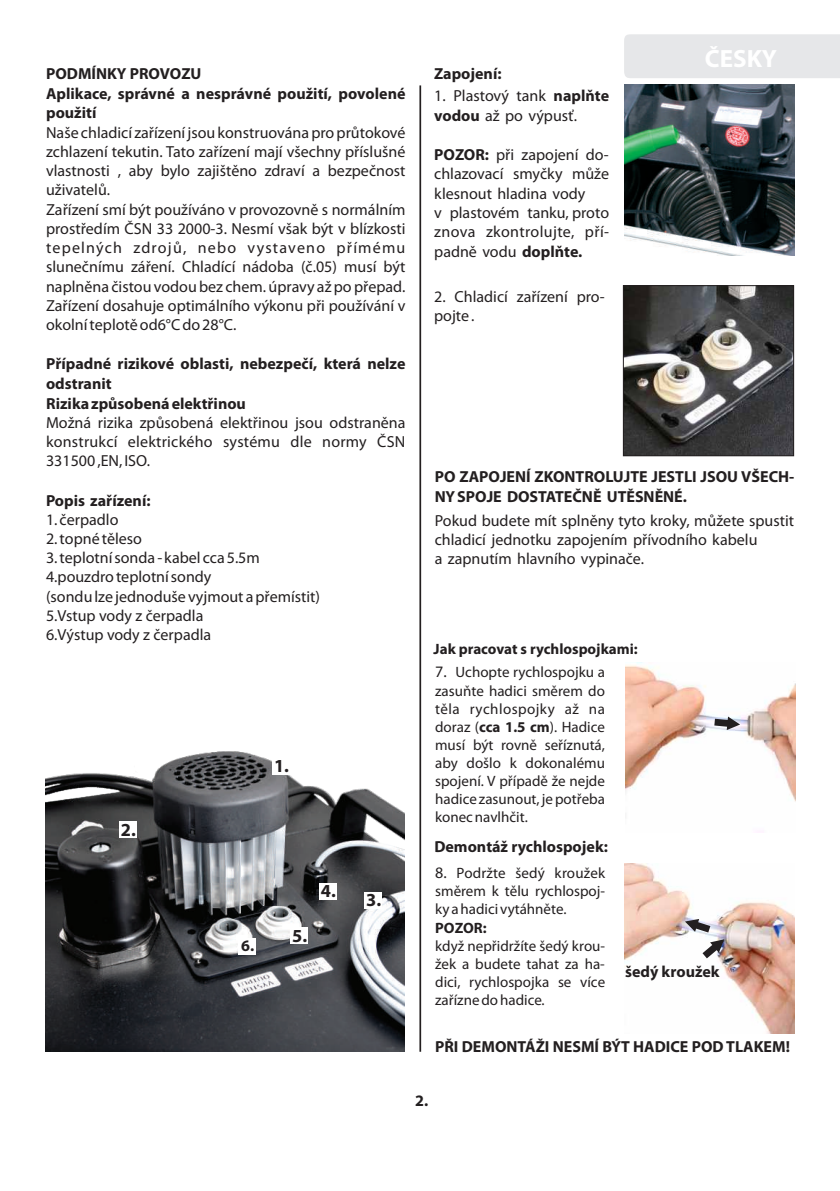
<style>
.page{position:relative;width:840px;height:1191px;background:#fff}
.page>*{position:absolute;margin:0;border:0;box-sizing:border-box;transform-origin:0 0}
.t1{font:700 25px "Myriad Pro";color:#fff}
.t2{font:700 18.4px "Myriad Pro";color:#231f20}
.t3{font:16px/19.2px "Myriad Pro";color:#231f20}
.t4{font:700 16px/19.8px "Myriad Pro";color:#231f20}
.t5{font:15px/18.2px "Myriad Pro";color:#231f20;text-align:justify}
.t6{font:700 15px "Myriad Pro";color:#231f20}
.s1{font-weight:700}
.s2{font-size:16px}
</style>
<div class="page">
<img style="left:45px;top:751px;width:359px;height:300px">
<hr style="left:419px;top:85px;width:2px;height:966px;background:#231f20">
<div style="left:624px;top:34px;width:215px;height:44px;background:#e6e7e9"></div>
<div style="left:273px;top:757px;width:16px;height:17px;background:#fff"></div>
<div style="left:120px;top:821px;width:16px;height:17px;background:#fff"></div>
<div style="left:365px;top:891px;width:16px;height:17px;background:#fff"></div>
<div style="left:239px;top:937px;width:17px;height:17px;background:#fff"></div>
<div style="left:291px;top:927px;width:17px;height:17px;background:#fff"></div>
<div style="left:319px;top:883px;width:17px;height:17px;background:#fff"></div>
<img style="left:624px;top:287px;width:167px;height:167px">
<div style="left:622px;top:285px;width:171px;height:171px;border:1px solid #231f20"></div>
<img style="left:624px;top:85px;width:169px;height:170px">
<img style="left:625px;top:662px;width:169px;height:170px">
<svg style="left:714px;top:716px;width:25px;height:14px"></svg>
<img style="left:624px;top:863px;width:170px;height:170px">
<svg style="left:702px;top:939px;width:21px;height:19px"></svg>
<svg style="left:684px;top:919px;width:26px;height:13px"></svg>
<p class="t4" style="left:46px;top:65px;width:360px">PODMÍNKY PROVOZU<br>Aplikace, správné a nesprávné použití, povolené použití</p>
<p class="t3" style="left:46px;top:124px;width:361px">Naše chladicí zařízení jsou konstruována pro průtokové zchlazení tekutin. Tato zařízení mají všechny příslušné vlastnosti , aby bylo zajištěno zdraví a bezpečnost uživatelů.<br>Zařízení smí být používáno v provozovně s normálním prostředím ČSN 33 2000-3. Nesmí však být v blízkosti tepelných zdrojů, nebo vystaveno přímému slunečnímu záření. Chladící nádoba (č.05) musí být naplněna čistou vodou bez chem. úpravy až po přepad.<br>Zařízení dosahuje optimálního výkonu při používání v okolní teplotě od6°C do 28°C.</p>
<p class="t4" style="left:46px;top:355px;width:360px">Případné rizikové oblasti, nebezpečí, která nelze odstranit<br>Rizika způsobená elektřinou</p>
<p class="t3" style="left:46px;top:414px;width:361px;text-align:justify">Možná rizika způsobená elektřinou jsou odstraněna konstrukcí elektrického systému dle normy ČSN 331500 ,EN, ISO.</p>
<p class="t4" style="left:46px;top:491px;width:106px">Popis zařízení:</p>
<p class="t3" style="left:46px;top:511px;width:74px">1. čerpadlo</p>
<p class="t3" style="left:46px;top:530px;width:97px">2. topné těleso</p>
<p class="t3" style="left:46px;top:549px;width:275px">3. teplotní sonda - kabel cca 5.5m<br>4.pouzdro teplotní sondy<br>(sondu lze jednoduše vyjmout a přemístit)<br>5.Vstup vody z čerpadla<br>6.Výstup vody z čerpadla</p>
<p class="t2" style="left:121px;top:822px;width:17px">2.</p>
<p class="t2" style="left:274px;top:758px;width:17px">1.</p>
<p class="t4" style="left:241px;top:937px;width:15px">6.</p>
<p class="t2" style="left:292px;top:928px;width:17px">5.</p>
<p class="t2" style="left:321px;top:883px;width:17px">4.</p>
<p class="t2" style="left:366px;top:892px;width:17px">3.</p>
<p class="t4" style="left:434px;top:65px;width:69px">Zapojení:</p>
<p class="t3" style="left:434px;top:87px;width:176px;line-height:19.8px">1. Plastový tank <span class="s1">naplňte vodou</span> až po výpusť.</p>
<p class="t3" style="left:434px;top:146px;width:176px"><span class="s1">POZOR:</span> při zapojení do&shy;chlazovací smyčky může klesnout hladina vody<br>v plastovém tanku, proto znova zkontrolujte, pří&shy;padně vodu <span class="s1">doplňte.</span></p>
<p class="t3" style="left:434px;top:288px;width:172px">2. Chladicí zařízení pro&shy;pojte .</p>
<h1 class="t1" style="left:704px;top:48px;width:73px">ČESKY</h1>
<p class="t4" style="left:434px;top:468px;width:361px">PO ZAPOJENÍ ZKONTROLUJTE JESTLI JSOU VŠECH-<br>NY SPOJE DOSTATEČNĚ UTĚSNĚNÉ.</p>
<p class="t3" style="left:434px;top:512px;width:360px">Pokud budete mít splněny tyto kroky, můžete spustit chladicí jednotku zapojením přívodního kabelu<br>a zapnutím hlavního vypinače.</p>
<p class="t6" style="left:433px;top:642px;width:205px">Jak pracovat s rychlospojkami:</p>
<p class="t5" style="left:435px;top:664px;width:171px"><span class="s2">7.</span> Uchopte rychlospojku a zasuňte hadici směrem do těla rychlospojky až na doraz (<span class="s1">cca 1.5 cm</span>). Hadice musí být rovně seříznutá, aby došlo k dokonalému spojení. V případě že nejde hadice zasunout, je potřeba konec navlhčit.</p>
<p class="t4" style="left:434px;top:837px;width:175px">Demontáž rychlospojek:</p>
<p class="t5" style="left:435px;top:865px;width:171px"><span class="s2">8.</span> Podržte šedý kroužek směrem k tělu rychlospoj&shy;ky a hadici vytáhněte.</p>
<p class="t6" style="left:435px;top:921px;width:53px">POZOR:</p>
<p class="t5" style="left:435px;top:938px;width:171px">když nepřidržíte šedý krou&shy;žek a budete tahat za ha&shy;dici, rychlospojka se více zařízne do hadice.</p>
<p class="t4" style="left:624px;top:963px;width:96px">šedý kroužek</p>
<p class="t4" style="left:435px;top:1038px;width:356px">PŘI DEMONTÁŽI NESMÍ BÝT HADICE POD TLAKEM!</p>
<p class="t4" style="left:415px;top:1091px;width:15px">2.</p>
</div>
